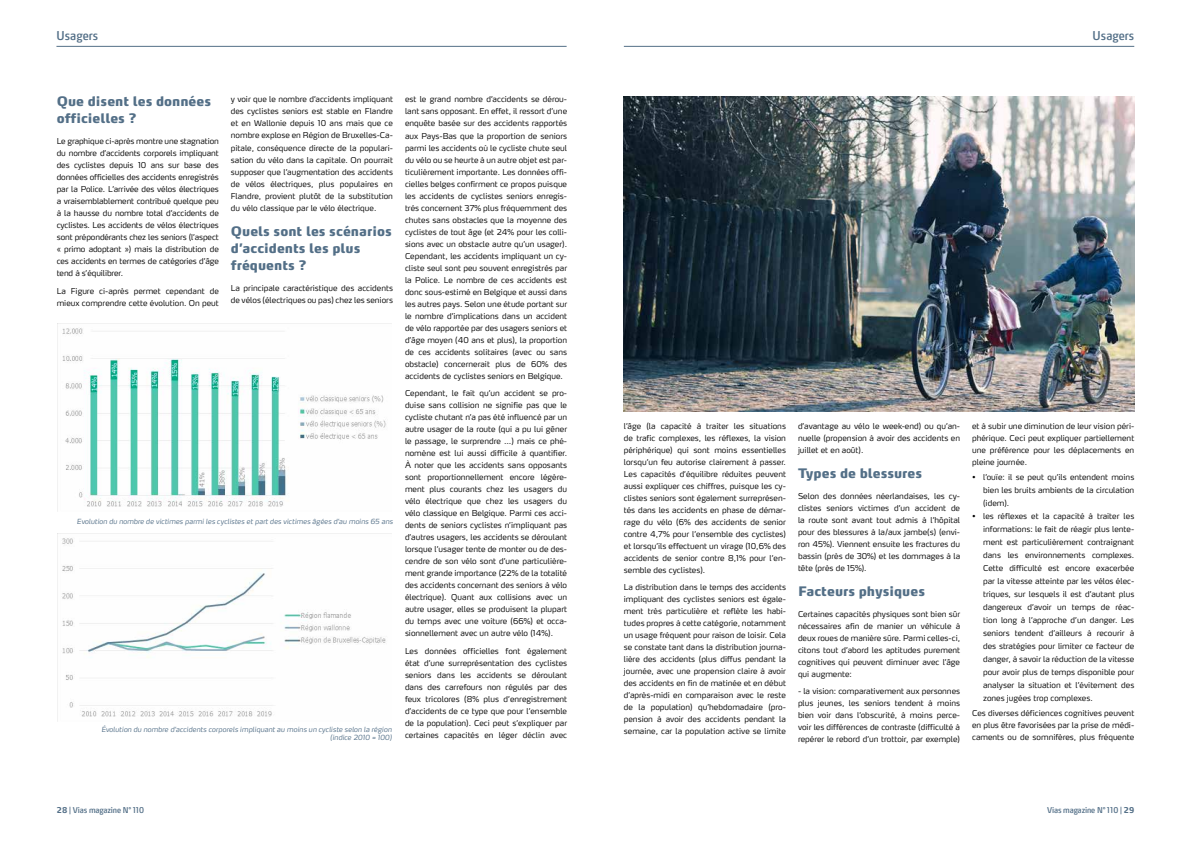
<style>
.page{position:relative;width:1191px;height:842px;background:#fff}
.page>*{position:absolute;margin:0;border:0;box-sizing:border-box;transform-origin:0 0}
.t1{font:900 13px/17px "Max OT";color:#536f87}
.t2{font:condensed 12px "Max OT";color:#536f87}
.t3{font:300 8px/12px "Max OT";color:#000;text-align:justify}
.t4{font:condensed 8px "Max OT";letter-spacing:-.015em;color:#536f87}
.t5{font:italic 300 7px/8px "Max OT";color:#536f87;text-align:right}
.s1{font-weight:700}
</style>
<div class="page">
<hr style="left:56px;top:46px;width:510px;height:1px;background:#536f87">
<img style="left:57px;top:323px;width:335px;height:189px">
<img style="left:57px;top:533px;width:335px;height:189px">
<img style="left:624px;top:96px;width:510px;height:315px">
<hr style="left:624px;top:46px;width:510px;height:1px;background:#536f87">
<h2 class="t2" style="left:56px;top:28px;width:43px">Usagers</h2>
<h1 class="t1" style="left:57px;top:93px;width:156px">Que disent les données officielles ?</h1>
<p class="t3" style="left:57px;top:135px;width:164px">Le graphique ci-après montre une stagnation du nombre d’accidents corporels impliquant des cyclistes depuis 10 ans sur base des données officielles des accidents enregistrés par la Police. L’arrivée des vélos électriques a vraisemblablement contribué quelque peu à la hausse du nombre total d’accidents de cyclistes. Les accidents de vélos électriques sont prépondérants chez les seniors (l’aspect « primo adoptant ») mais la distribution de ces accidents en termes de catégories d’âge tend à s’équilibrer.</p>
<p class="t3" style="left:57px;top:284px;width:164px">La Figure ci-après permet cependant de mieux comprendre cette évolution. On peut</p>
<p class="t3" style="left:231px;top:93px;width:164px">y voir que le nombre d’accidents impliquant des cyclistes seniors est stable en Flandre et en Wallonie depuis 10 ans mais que ce nombre explose en Région de Bruxelles-Ca&shy;pitale, conséquence directe de la populari&shy;sation du vélo dans la capitale. On pourrait supposer que l’augmentation des accidents de vélos électriques, plus populaires en Flandre, provient plutôt de la substitution du vélo classique par le vélo électrique.</p>
<h1 class="t1" style="left:231px;top:223px;width:162px">Quels sont les scénarios d’accidents les plus fréquents ?</h1>
<p class="t3" style="left:231px;top:281px;width:164px">La principale caractéristique des accidents de vélos (électriques ou pas) chez les seniors</p>
<p class="t5" style="left:77px;top:518px;width:317px">Evolution du nombre de victimes parmi les cyclistes et part des victimes âgées d’au moins 65 ans</p>
<p class="t5" style="left:101px;top:725px;width:292px">Évolution du nombre d’accidents corporels impliquant au moins un cycliste selon la région (indice 2010 = 100)</p>
<p class="t3" style="left:405px;top:93px;width:164px">est le grand nombre d’accidents se dérou&shy;lant sans opposant. En effet, il ressort d’une enquête basée sur des accidents rapportés aux Pays-Bas que la proportion de seniors parmi les accidents où le cycliste chute seul du vélo ou se heurte à un autre objet est par&shy;ticulièrement importante. Les données offi&shy;cielles belges confirment ce propos puisque les accidents de cyclistes seniors enregis&shy;trés concernent 37% plus fréquemment des chutes sans obstacles que la moyenne des cyclistes de tout âge (et 24% pour les colli&shy;sions avec un obstacle autre qu’un usager).<br>Cependant, les accidents impliquant un cy&shy;cliste seul sont peu souvent enregistrés par la Police. Le nombre de ces accidents est donc sous-estimé en Belgique et aussi dans les autres pays. Selon une étude portant sur le nombre d’implications dans un accident de vélo rapportée par des usagers seniors et d’âge moyen (40 ans et plus), la proportion de ces accidents solitaires (avec ou sans obstacle) concernerait plus de 60% des accidents de cyclistes seniors en Belgique.</p>
<p class="t3" style="left:405px;top:387px;width:164px">Cependant, le fait qu’un accident se pro&shy;duise sans collision ne signifie pas que le cycliste chutant n’a pas été influencé par un autre usager de la route (qui a pu lui gêner le passage, le surprendre …) mais ce phé&shy;nomène est lui aussi difficile à quantifier.<br>À noter que les accidents sans opposants sont proportionnellement encore légère&shy;ment plus courants chez les usagers du vélo électrique que chez les usagers du vélo classique en Belgique. Parmi ces acci&shy;dents de seniors cyclistes n’impliquant pas d’autres usagers, les accidents se déroulant lorsque l’usager tente de monter ou de des&shy;cendre de son vélo sont d’une particulière&shy;ment grande importance (22% de la totalité des accidents concernant des seniors à vélo électrique). Quant aux collisions avec un autre usager, elles se produisent la plupart du temps avec une voiture (66%) et occa&shy;sionnellement avec un autre vélo (14%).</p>
<p class="t3" style="left:405px;top:645px;width:164px">Les données officielles font également état d’une surreprésentation des cyclistes seniors dans les accidents se déroulant dans des carrefours non régulés par des feux tricolores (8% plus d’enregistrement d’accidents de ce type que pour l’ensemble de la population). Ceci peut s’expliquer par certaines capacités en léger déclin avec</p>
<h2 class="t2" style="left:1092px;top:28px;width:43px">Usagers</h2>
<p class="t3" style="left:624px;top:419px;width:164px">l’âge (la capacité à traiter les situations de trafic complexes, les réflexes, la vision périphérique) qui sont moins essentielles lorsqu’un feu autorise clairement à passer.<br>Les capacités d’équilibre réduites peuvent aussi expliquer ces chiffres, puisque les cy&shy;clistes seniors sont également surreprésen&shy;tés dans les accidents en phase de démar&shy;rage du vélo (6% des accidents de senior contre 4,7% pour l’ensemble des cyclistes) et lorsqu’ils effectuent un virage (10,6% des accidents de senior contre 8,1% pour l’en&shy;semble des cyclistes).</p>
<p class="t3" style="left:624px;top:581px;width:164px">La distribution dans le temps des accidents impliquant des cyclistes seniors est égale&shy;ment très particulière et reflète les habi&shy;tudes propres à cette catégorie, notamment un usage fréquent pour raison de loisir. Cela se constate tant dans la distribution journa&shy;lière des accidents (plus diffus pendant la journée, avec une propension claire à avoir des accidents en fin de matinée et en début d’après-midi en comparaison avec le reste de la population) qu’hebdomadaire (pro&shy;pension à avoir des accidents pendant la semaine, car la population active se limite</p>
<p class="t3" style="left:798px;top:419px;width:164px">d’avantage au vélo le week-end) ou qu’an&shy;nuelle (propension à avoir des accidents en juillet et en août).</p>
<h1 class="t1" style="left:798px;top:464px;width:126px">Types de blessures</h1>
<p class="t3" style="left:798px;top:489px;width:164px">Selon des données néerlandaises, les cy&shy;clistes seniors victimes d’un accident de la route sont avant tout admis à l’hôpital pour des blessures à la/aux jambe(s) (envi&shy;ron 45%). Viennent ensuite les fractures du bassin (près de 30%) et les dommages à la tête (près de 15%).</p>
<h1 class="t1" style="left:798px;top:582px;width:129px">Facteurs physiques</h1>
<p class="t3" style="left:798px;top:607px;width:164px">Certaines capacités physiques sont bien sûr nécessaires afin de manier un véhicule à deux roues de manière sûre. Parmi celles-ci, citons tout d’abord les aptitudes purement cognitives qui peuvent diminuer avec l’âge qui augmente:</p>
<p class="t3" style="left:798px;top:685px;width:164px">- la vision: comparativement aux personnes plus jeunes, les seniors tendent à moins bien voir dans l’obscurité, à moins perce&shy;voir les différences de contraste (difficulté à repérer le rebord d’un trottoir, par exemple)</p>
<p class="t3" style="left:972px;top:419px;width:164px">et à subir une diminution de leur vision péri&shy;phérique. Ceci peut expliquer partiellement une préférence pour les déplacements en pleine journée.</p>
<p class="t3" style="left:983px;top:471px;width:153px;line-height:13px;text-align:left">l’ouïe: il se peut qu’ils entendent moins bien les bruits ambients de la circulation (idem).<br>les réflexes et la capacité à traiter les informations: le fait de réagir plus lente&shy;ment est particulièrement contraignant dans les environnements complexes.<br>Cette difficulté est encore exacerbée par la vitesse atteinte par les vélos élec&shy;triques, sur lesquels il est d’autant plus dangereux d’avoir un temps de réac&shy;tion long à l’approche d’un danger. Les seniors tendent d’ailleurs à recourir à des stratégies pour limiter ce facteur de danger, à savoir la réduction de la vitesse pour avoir plus de temps disponible pour analyser la situation et l’évitement des zones jugées trop complexes.</p>
<p class="t3" style="left:972px;top:707px;width:164px">Ces diverses déficiences cognitives peuvent en plus être favorisées par la prise de médi&shy;caments ou de somnifères, plus fréquente</p>
<p class="t4" style="left:57px;top:805px;width:89px"><span class="s1">28</span> | Vias magazine N° 110</p>
<p class="t4" style="left:1047px;top:805px;width:89px">Vias magazine N° 110 | <span class="s1">29</span></p>
</div>
